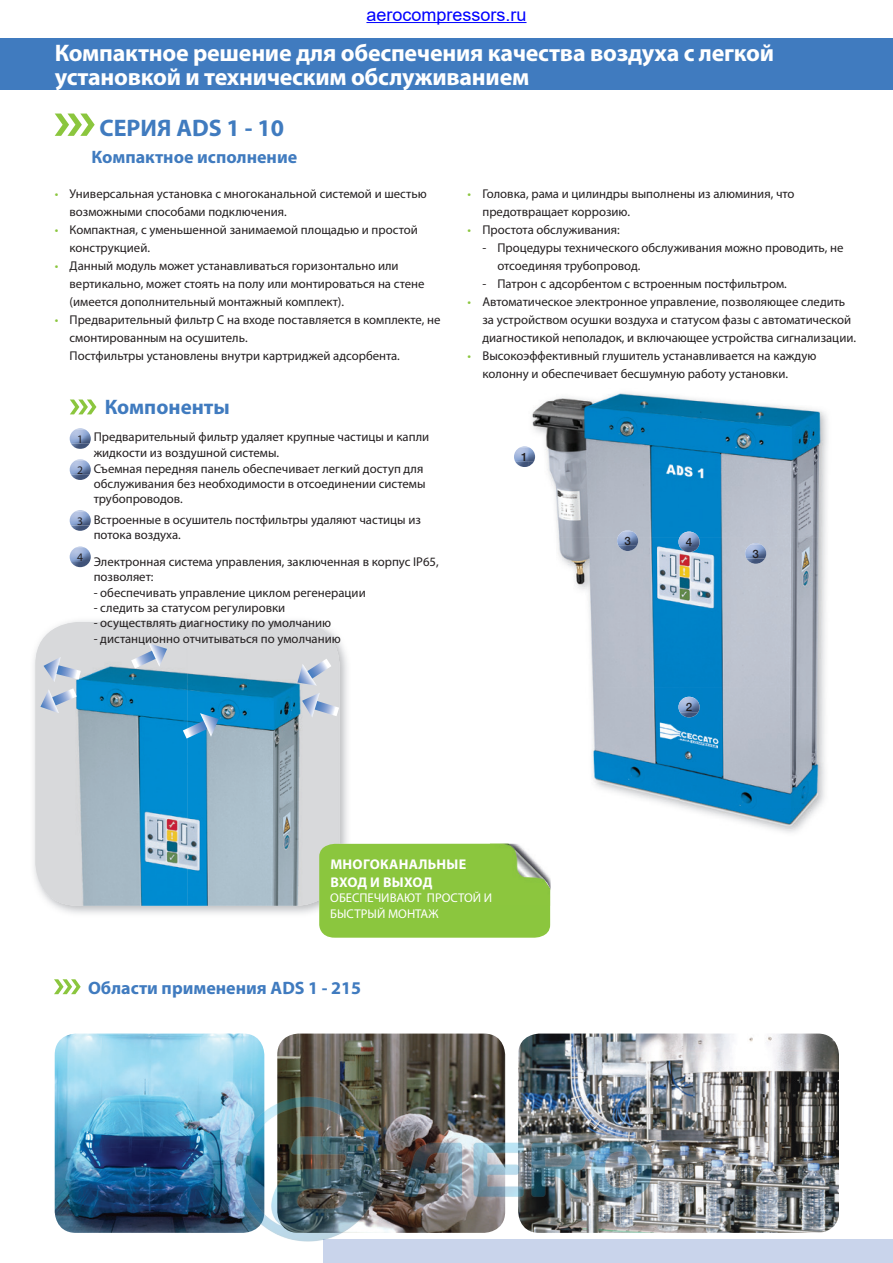
<style>
.page{position:relative;width:893px;height:1263px;background:#fff}
.page>*{position:absolute;margin:0;border:0;box-sizing:border-box;transform-origin:0 0}
.t1{font:700 24px/24px "Myriad Pro";letter-spacing:-.01em;color:#fff}
.t2{font:700 24px "Myriad Pro";color:#407bbf}
.t3{font:700 21px "Myriad Pro";color:#407bbf}
.t4{font:700 18px "Myriad Pro";color:#407bbf}
.t5{font:18px "Arial";color:#00f}
.t6{font:700 14.1px/18.3px "Myriad Pro";letter-spacing:.02em;color:#fff}
.t7{font:12.75px/18px "Myriad Pro";color:#231f20}
.t8{font:12.75px/15.3px "Myriad Pro";color:#fff}
.t9{font:500 11.55px "Helvetica Neue LT Std";color:#231f20}
.s1{color:#8bc63e}
.s2{font-size:11.55px}
</style>
<div class="page">
<div style="left:323px;top:1239px;width:570px;height:24px;background:#c9d4eb"></div>
<div style="left:0;top:38px;width:893px;height:51px;background:#407bbf"></div>
<img style="left:277px;top:1033px;width:228px;height:47px">
<img style="left:518px;top:1033px;width:321px;height:200px">
<img style="left:55px;top:1033px;width:209px;height:200px">
<img style="left:529px;top:393px;width:299px;height:440px">
<svg style="left:623px;top:530px;width:10px;height:2px"></svg>
<img style="left:617px;top:532px;width:21px;height:19px">
<img style="left:747px;top:559px;width:18px;height:5px">
<img style="left:745px;top:544px;width:21px;height:15px">
<img style="left:680px;top:547px;width:18px;height:5px">
<img style="left:678px;top:533px;width:22px;height:14px">
<img style="left:680px;top:712px;width:18px;height:5px">
<img style="left:678px;top:698px;width:22px;height:14px">
<svg style="left:520px;top:446px;width:9px;height:2px"></svg>
<svg style="left:515px;top:462px;width:19px;height:5px"></svg>
<img style="left:514px;top:448px;width:21px;height:14px">
<img style="left:34px;top:620px;width:317px;height:294px">
<div style="left:35px;top:622px;width:304px;height:284px;background:#d8d9db;border-radius:43px"></div>
<img style="left:35px;top:622px;width:304px;height:142px">
<img style="left:35px;top:764px;width:265px;height:142px">
<svg style="left:44px;top:657px;width:37px;height:25px"></svg>
<svg style="left:131px;top:643px;width:36px;height:25px"></svg>
<svg style="left:183px;top:713px;width:36px;height:25px"></svg>
<svg style="left:302px;top:693px;width:37px;height:24px"></svg>
<svg style="left:40px;top:688px;width:37px;height:25px"></svg>
<svg style="left:297px;top:659px;width:34px;height:27px"></svg>
<svg style="left:55px;top:114px;width:40px;height:22px"></svg>
<img style="left:71px;top:444px;width:18px;height:4px">
<img style="left:70px;top:429px;width:21px;height:15px">
<img style="left:71px;top:475px;width:18px;height:5px">
<img style="left:70px;top:460px;width:21px;height:15px">
<img style="left:71px;top:526px;width:18px;height:5px">
<img style="left:70px;top:511px;width:21px;height:15px">
<svg style="left:75px;top:546px;width:10px;height:2px"></svg>
<img style="left:71px;top:562px;width:18px;height:5px">
<img style="left:70px;top:548px;width:21px;height:14px">
<div style="left:319px;top:844px;width:231px;height:94px;background:#8bc63e"></div>
<img style="left:490px;top:844px;width:60px;height:62px">
<svg style="left:70px;top:399px;width:26px;height:15px"></svg>
<svg style="left:54px;top:979px;width:27px;height:15px"></svg>
<hr style="left:366px;top:22px;width:160px;height:1px;background:#00f">
<img style="left:223px;top:1080px;width:447px;height:162px">
<h3 class="t5" style="left:366px;top:2px;width:162px">aerocompressors.ru</h3>
<h1 class="t1" style="left:55px;top:40px;width:721px">Компактное решение для обеспечения качества воздуха с легкой установкой и техническим обслуживанием</h1>
<h1 class="t2" style="left:100px;top:112px;width:186px">СЕРИЯ ADS 1 - 10</h1>
<h3 class="t4" style="left:91px;top:145px;width:207px">Компактное исполнение</h3>
<p class="t7" style="left:70px;top:185px;width:359px;text-indent:-15px"><span class="s1">•</span> Универсальная установка с многоканальной системой и шестью возможными способами подключения.</p>
<p class="t7" style="left:70px;top:221px;width:350px;text-indent:-15px"><span class="s1">•</span> Компактная, с уменьшенной занимаемой площадью и простой конструкцией.</p>
<p class="t7" style="left:70px;top:257px;width:356px;text-indent:-15px"><span class="s1">•</span> Данный модуль может устанавливаться горизонтально или вертикально, может стоять на полу или монтироваться на стене (имеется дополнительный монтажный комплект).</p>
<p class="t7" style="left:70px;top:311px;width:373px;text-indent:-15px"><span class="s1">•</span> Предварительный фильтр C на входе поставляется в комплекте, не смонтированным на осушитель.<br>Постфильтры установлены внутри картриджей адсорбента.</p>
<h2 class="t3" style="left:105px;top:394px;width:127px">Компоненты</h2>
<p class="t7" style="left:77px;top:428px;width:353px"><sub>1</sub> Предварительный фильтр удаляет крупные частицы и капли</p>
<p class="t7" style="left:94px;top:443px;width:187px">жидкости из воздушной системы.</p>
<p class="t7" style="left:77px;top:459px;width:348px"><sub>2</sub> Съемная передняя панель обеспечивает легкий доступ для</p>
<p class="t7" style="left:94px;top:474px;width:333px">обслуживания без необходимости в отсоединении системы</p>
<p class="t7" style="left:94px;top:490px;width:91px">трубопроводов.</p>
<p class="t7" style="left:94px;top:512px;width:329px;line-height:15.3px;text-indent:-16px"><span class="s2">3</span> Встроенные в осушитель постфильтры удаляют частицы из потока воздуха.</p>
<p class="t7" style="left:94px;top:554px;width:347px;line-height:15.3px;text-indent:-16px"><sup>4</sup> Электронная система управления, заключенная в корпус IP65, позволяет:</p>
<p class="t7" style="left:94px;top:583px;width:274px">- обеспечивать управление циклом регенерации</p>
<p class="t7" style="left:94px;top:598px;width:193px">- следить за статусом регулировки</p>
<p class="t7" style="left:94px;top:614px;width:239px">- осуществлять диагностику по умолчанию</p>
<p class="t7" style="left:94px;top:629px;width:249px">- дистанционно отчитываться по умолчанию</p>
<p class="t7" style="left:482px;top:185px;width:314px;text-indent:-15px"><span class="s1">•</span> Головка, рама и цилиндры выполнены из алюминия, что предотвращает коррозию.</p>
<p class="t7" style="left:468px;top:221px;width:154px"><span class="s1">•</span> Простота обслуживания:</p>
<p class="t7" style="left:497px;top:239px;width:348px;text-indent:-15px">- Процедуры технического обслуживания можно проводить, не отсоединяя трубопровод.</p>
<p class="t7" style="left:482px;top:275px;width:306px">- Патрон с адсорбентом с встроенным постфильтром.</p>
<p class="t7" style="left:482px;top:293px;width:375px;text-indent:-15px"><span class="s1">•</span> Автоматическое электронное управление, позволяющее следить за устройством осушки воздуха и статусом фазы с автоматической диагностикой неполадок, и включающее устройства сигнализации.</p>
<p class="t7" style="left:482px;top:347px;width:335px;text-indent:-15px"><span class="s1">•</span> Высокоэффективный глушитель устанавливается на каждую колонну и обеспечивает бесшумную работу установки.</p>
<p class="t9" style="left:521px;top:450px;width:8px">1</p>
<p class="t9" style="left:624px;top:534px;width:8px">3</p>
<p class="t9" style="left:686px;top:535px;width:8px">4</p>
<p class="t9" style="left:686px;top:700px;width:8px">2</p>
<p class="t9" style="left:752px;top:547px;width:8px">3</p>
<p class="t6" style="left:330px;top:854px;width:137px">МНОГОКАНАЛЬНЫE<br>ВХОД И ВЫХОД</p>
<p class="t8" style="left:330px;top:890px;width:163px">ОБЕСПЕЧИВАЮТ ПРОСТОЙ И<br>БЫСТРЫЙ МОНТАЖ</p>
<h3 class="t4" style="left:88px;top:976px;width:275px">Области применения ADS 1 - 215</h3>
</div>
